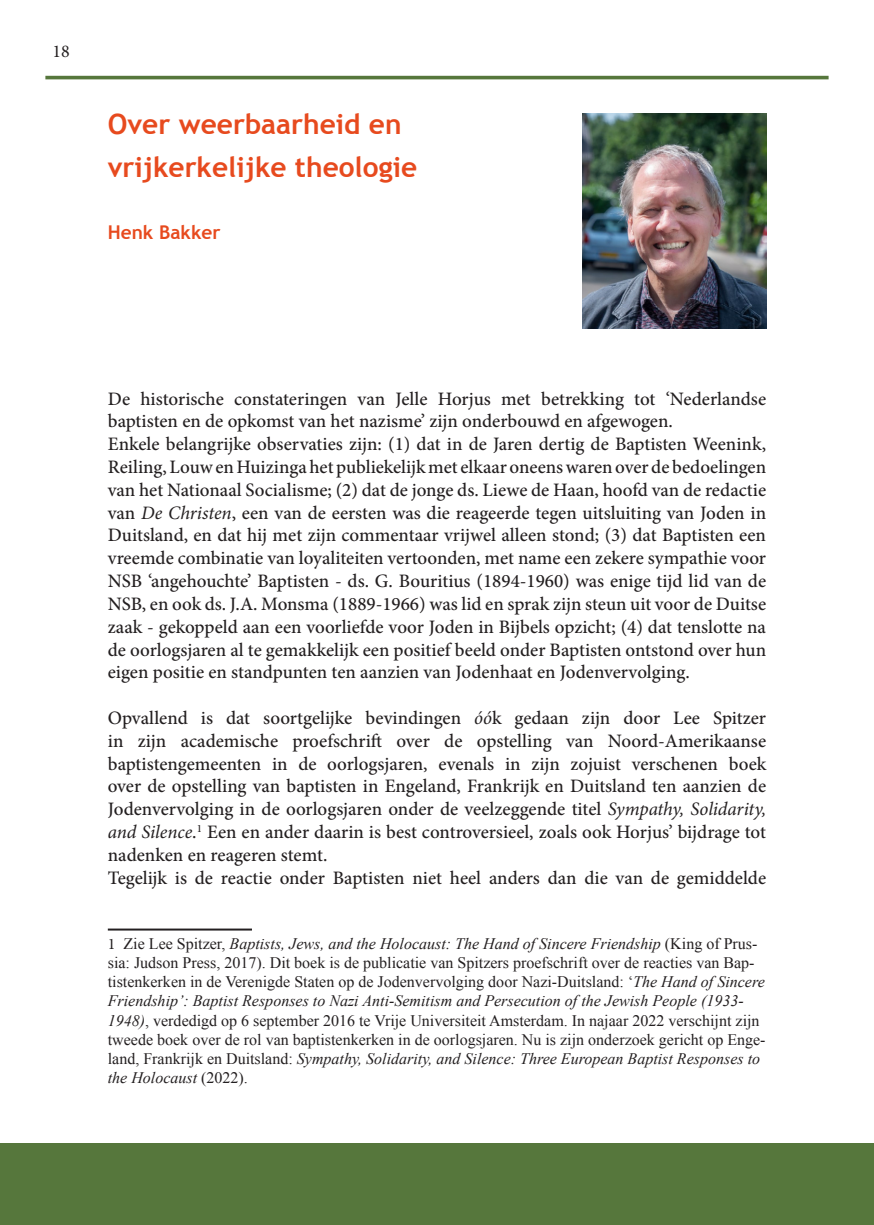
<style>
.page{position:relative;width:874px;height:1225px;background:#fff}
.page>*{position:absolute;margin:0;border:0;box-sizing:border-box;transform-origin:0 0}
.Kop{font:700 28px "Trebuchet MS";color:#e74a1e}
.Silo_Huisstijl_brood{font:500 19px/22.8px "Minion Pro";color:#231f20;text-align:justify}
.Kop-2{font:700 19px "Trebuchet MS";color:#e74a1e}
.t1{font:18px "Minion Pro";color:#231f20}
.Footnote_text{font:16px/19.2px "Times New Roman";color:#231f20}
.s1{font-weight:400;font-style:italic}
.s2{font-family:"Minion Pro"}
.s3{font-style:italic}
</style>
<div class="page">
<hr style="left:108px;top:928px;width:144px;height:2px;background:#231f20">
<div style="left:0;top:1143px;width:873px;height:82px;background:#56773c"></div>
<hr style="left:45px;top:76px;width:783px;height:3px;background:#56773c">
<img style="left:582px;top:113px;width:183px;height:216px">
<p class="t1" style="left:52px;top:40px;width:19px">18</p>
<p class="Kop" style="left:108px;top:107px;width:295px">Over weerbaarheid en</p>
<p class="Kop" style="left:108px;top:150px;width:311px">vrijkerkelijke theologie</p>
<p class="Kop-2" style="left:108px;top:220px;width:114px">Henk Bakker</p>
<p class="Silo_Huisstijl_brood" style="left:108px;top:387px;width:659px">De historische constateringen van Jelle Horjus met betrekking tot ‘Nederlandse baptisten en de opkomst van het nazisme’ zijn onderbouwd en afgewogen.</p>
<p class="Silo_Huisstijl_brood" style="left:108px;top:433px;width:659px">Enkele belangrijke observaties zijn: (1) dat in de Jaren dertig de Baptisten Weenink, Reiling, Louw en Huizinga het publiekelijk met elkaar oneens waren over de bedoelingen van het Nationaal Socialisme; (2) dat de jonge ds. Liewe de Haan, hoofd van de redactie van <span class="s1">De Christen</span>, een van de eersten was die reageerde tegen uitsluiting van Joden in Duitsland, en dat hij met zijn commentaar vrijwel alleen stond; (3) dat Baptisten een vreemde combinatie van loyaliteiten vertoonden, met name een zekere sympathie voor NSB ‘angehouchte’ Baptisten - ds. G. Bouritius (1894-1960) was enige tijd lid van de NSB, en ook ds. J.A. Monsma (1889-1966) was lid en sprak zijn steun uit voor de Duitse zaak - gekoppeld aan een voorliefde voor Joden in Bijbels opzicht; (4) dat tenslotte na de oorlogsjaren al te gemakkelijk een positief beeld onder Baptisten ontstond over hun eigen positie en standpunten ten aanzien van Jodenhaat en Jodenvervolging.</p>
<p class="Silo_Huisstijl_brood" style="left:108px;top:706px;width:659px">Opvallend is dat soortgelijke bevindingen <span class="s1">óó</span>k gedaan zijn door Lee Spitzer in zijn academische proefschrift over de opstelling van Noord-Amerikaanse baptistengemeenten in de oorlogsjaren, evenals in zijn zojuist verschenen boek over de opstelling van baptisten in Engeland, Frankrijk en Duitsland ten aanzien de Jodenvervolging in de oorlogsjaren onder de veelzeggende titel <span class="s1">Sympathy, Solidarity, and Silence</span>.<sup>1</sup> Een en ander daarin is best controversieel, zoals ook Horjus’ bijdrage tot nadenken en reageren stemt.</p>
<p class="Silo_Huisstijl_brood" style="left:108px;top:866px;width:659px">Tegelijk is de reactie onder Baptisten niet heel anders dan die van de gemiddelde</p>
<p class="Footnote_text" style="left:108px;top:933px;width:659px"><span class="s2">1</span> Zie Lee Spitzer, <span class="s3">Baptists, Jews, and the Holocaust: The Hand of Sincere Friendship</span> (King of Prus&shy;sia: Judson Press, 2017). Dit boek is de publicatie van Spitzers proefschrift over de reacties van Bap&shy;tistenkerken in de Verenigde Staten op de Jodenvervolging door Nazi-Duitsland: ‘<span class="s3">The Hand of Sincere Friendship’: Baptist Responses to Nazi Anti-Semitism and Persecution of the Jewish People (1933- 1948)</span>, verdedigd op 6 september 2016 te Vrije Universiteit Amsterdam. In najaar 2022 verschijnt zijn tweede boek over de rol van baptistenkerken in de oorlogsjaren. Nu is zijn onderzoek gericht op Enge&shy;land, Frankrijk en Duitsland: <span class="s3">Sympathy, Solidarity, and Silence: Three European Baptist Responses to the Holocaust</span> (2022).</p>
</div>
